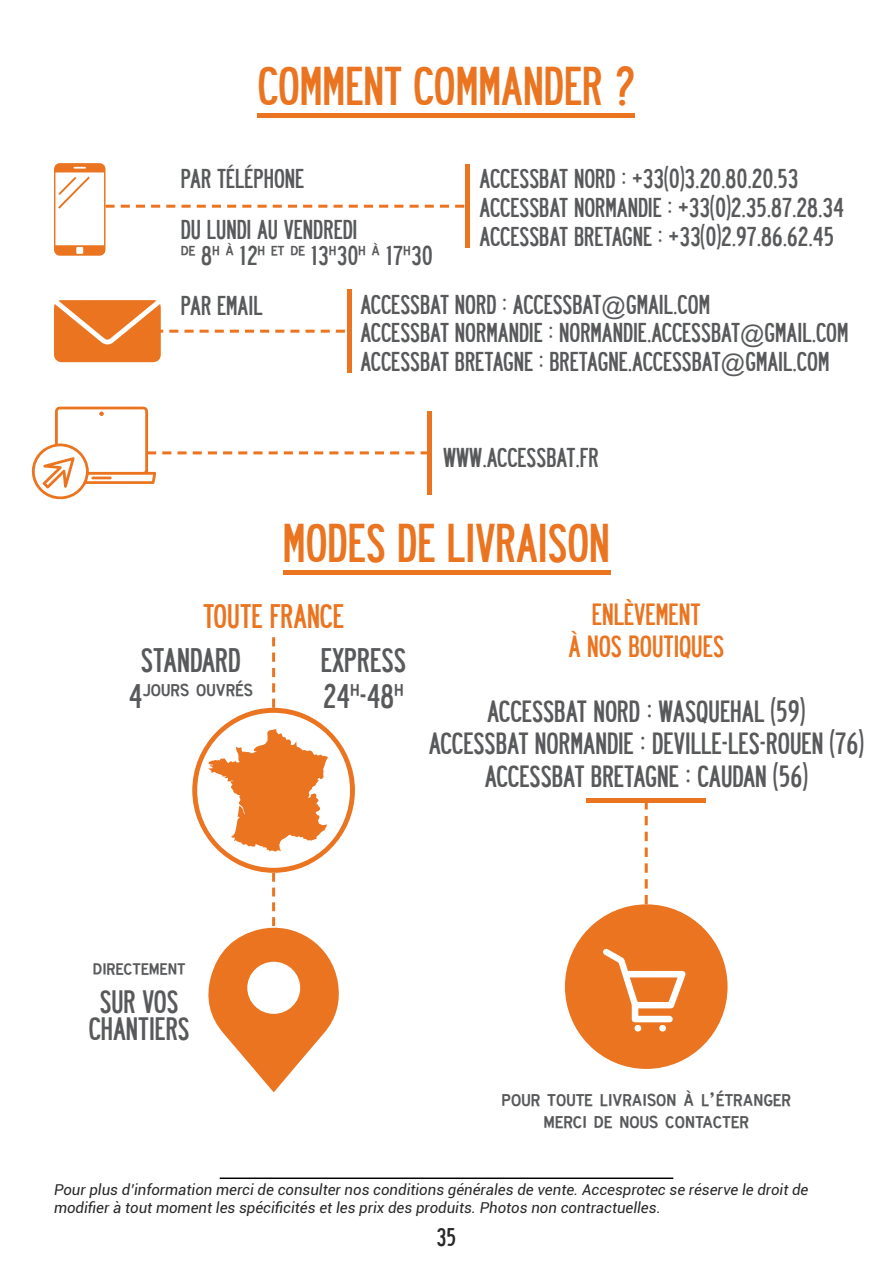
<style>
.page{position:relative;width:893px;height:1263px;background:#fff}
.page>*{position:absolute;margin:0;border:0;box-sizing:border-box;transform-origin:0 0}
.t1{font:48px "Roadway";color:#ea7420}
.t2{font:30px/36px "Roadway";color:#58595b;text-align:center}
.t3{font:30px "Roadway";color:#ea7420}
.t4{font:28.5px/27px "Roadway";color:#58595b;text-align:center}
.t5{font:27px/32.4px "Roadway";color:#58595b;text-align:center}
.t6{font:27px/32.4px "Roadway";color:#ea7420;text-align:center}
.t7{font:24px/28.8px "Roadway";color:#58595b}
.t8{font:22.5px "Roadway";color:#292829}
.t9{font:italic 15px/18px "Roboto";color:#292829}
.s1{font-family:"Arial"}
</style>
<div class="page">
<hr style="left:258px;top:114px;width:377px;height:4px;background:#ea7420">
<div style="left:283px;top:570px;width:327px;height:5px;background:#ea7420"></div>
<div style="left:465px;top:165px;width:5px;height:83px;background:#ea7420"></div>
<svg style="left:54px;top:163px;width:410px;height:93px"></svg>
<svg style="left:58px;top:176px;width:32px;height:33px"></svg>
<svg style="left:58px;top:177px;width:18px;height:18px"></svg>
<hr style="left:587px;top:798px;width:119px;height:4px;background:#ea7420">
<svg style="left:565px;top:800px;width:163px;height:269px"></svg>
<svg style="left:192px;top:637px;width:163px;height:455px"></svg>
<div style="left:347px;top:290px;width:5px;height:83px;background:#ea7420"></div>
<svg style="left:54px;top:300px;width:291px;height:62px"></svg>
<div style="left:427px;top:411px;width:5px;height:83px;background:#ea7420"></div>
<svg style="left:31px;top:407px;width:399px;height:93px"></svg>
<hr style="left:220px;top:1177px;width:453px;height:2px;background:#000">
<h1 class="t1" style="left:258px;top:54px;width:379px">COMMENT COMMANDER ?</h1>
<p class="t7" style="left:181px;top:152px;width:178px;line-height:51px">PAR TÉLÉPHONE<br>DU LUNDI AU VENDREDI</p>
<p class="t7" style="left:181px;top:229px;width:253px;line-height:50.4px">de 8h à 12h et de 13h30h à 17h30<br>PAR EMAIL</p>
<p class="t7" style="left:480px;top:163px;width:366px">ACCESSBAT NORD : +33(0)3.20.80.20.53<br>ACCESSBAT NORMANDIE : +33(0)2.35.87.28.34<br>ACCESSBAT BRETAGNE : +33(0)2.97.86.62.45</p>
<p class="t7" style="left:360px;top:288px;width:490px">ACCESSBAT NORD : ACCESSBAT<span class="s1">@</span>GMAIL.COM<br>ACCESSBAT NORMANDIE : NORMANDIE.ACCESSBAT<span class="s1">@</span>GMAIL.COM<br>ACCESSBAT BRETAGNE : BRETAGNE.ACCESSBAT<span class="s1">@</span>GMAIL.COM</p>
<p class="t7" style="left:443px;top:442px;width:157px">WWW.ACCESSBAT.FR</p>
<h1 class="t1" style="left:283px;top:511px;width:329px">MODES DE LIVRAISON</h1>
<p class="t3" style="left:203px;top:596px;width:142px">TOUTE FRANCE</p>
<p class="t2" style="left:129px;top:640px;width:126px">STANDARD<br>4jours ouvrés</p>
<p class="t2" style="left:321px;top:640px;width:87px;text-align:left">EXPRESS<br>24h-48h</p>
<p class="t6" style="left:568px;top:596px;width:157px">ENLÈVEMENT<br>À NOS BOUTIQUES</p>
<p class="t5" style="left:429px;top:693px;width:437px">ACCESSBAT NORD : WASQUEHAL (59)<br>ACCESSBAT NORMANDIE : DEVILLE-LES-ROUEN (76)<br>ACCESSBAT BRETAGNE : CAUDAN (56)</p>
<p class="t4" style="left:89px;top:959px;width:102px">directement<br>SUR VOS<br>CHANTIERS</p>
<p class="t2" style="left:501px;top:1093px;width:291px;line-height:22.5px">pour toute livraison à l’étranger merci de nous contacter</p>
<p class="t9" style="left:54px;top:1180px;width:756px">Pour plus d’information merci de consulter nos conditions générales de vente. Accesprotec se réserve le droit de modifier à tout moment les spécificités et les prix des produits. Photos non contractuelles.</p>
<p class="t8" style="left:437px;top:1222px;width:21px">35</p>
</div>
